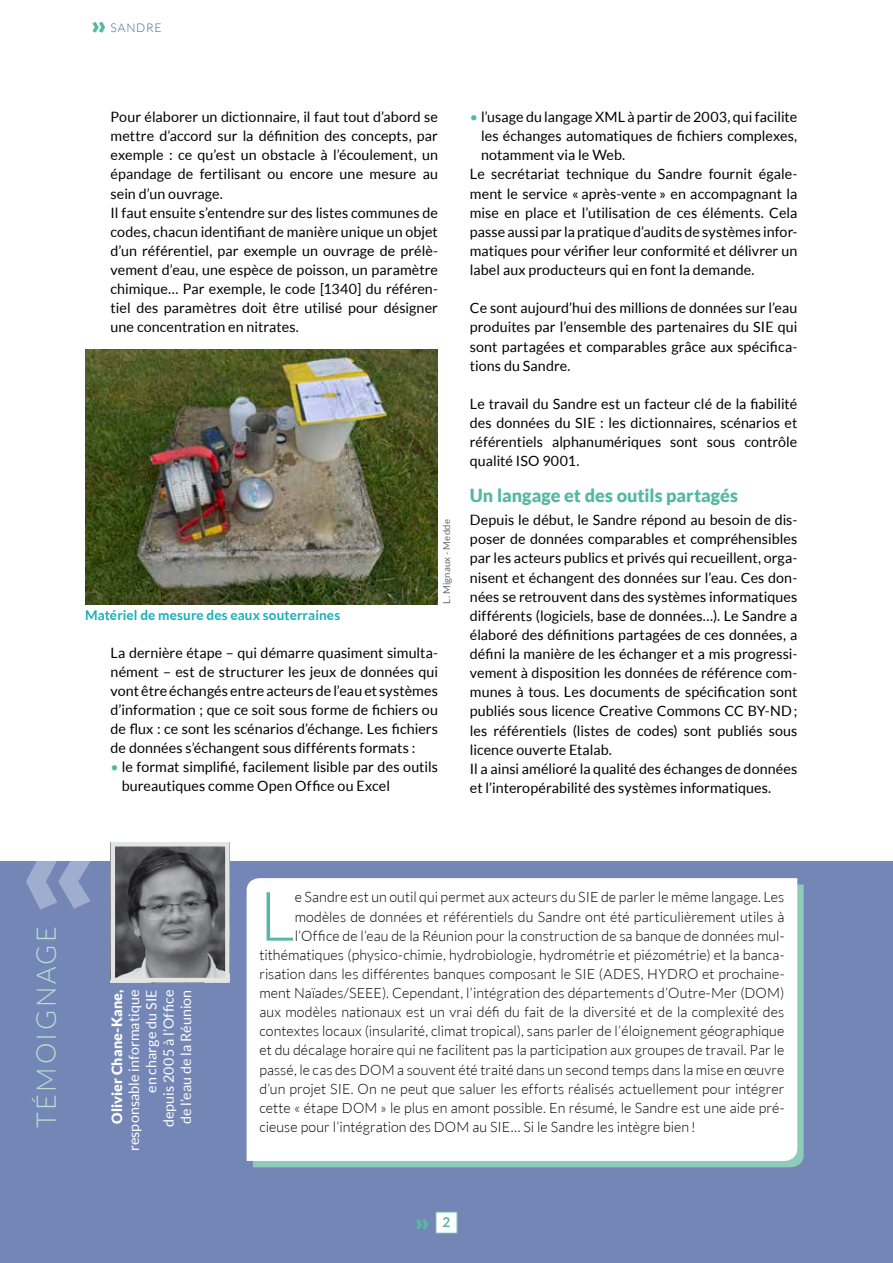
<style>
.page{position:relative;width:893px;height:1263px;background:#fff}
.page>*{position:absolute;margin:0;border:0;box-sizing:border-box;transform-origin:0 0}
.t1{font:800 137.85px "The Sans";color:#fff}
.t2{font:300 68.25px "Lato";color:#55b8a3}
.t3{font:300 27px "Lato";letter-spacing:.095em;color:#b9ddd2}
.t4{font:900 18px "Lato";letter-spacing:-.005em;color:#55b8a3}
.t5{font:14.25px/19px "Lato";letter-spacing:.005em;color:#000}
.t6{font:300 14.25px "Lato";letter-spacing:.005em;color:#000}
.t7{font:14.25px/17.2px "Lato";letter-spacing:.005em;color:#fff;text-align:right}
.t8{font:900 14.25px "Lato";letter-spacing:.01em;color:#fff}
.t9{font:700 13.5px "Lato";letter-spacing:.01em;color:#17b0b8}
.t10{font:700 13.5px "Lato";color:#55b8a3}
.t11{font:300 12px "Lato";letter-spacing:.065em;color:#3f64a0}
.t12{font:9.6px "Lato";letter-spacing:.02em;color:#646567}
.s1{color:#55b8a3}
</style>
<div class="page">
<div style="left:0;top:861px;width:893px;height:402px;background:#7486b6"></div>
<svg style="left:253px;top:884px;width:551px;height:283px;background:#8ecabb"></svg>
<img style="left:116px;top:847px;width:109px;height:130px">
<div style="left:111px;top:842px;width:119px;height:140px;border:4px solid #e3e4e4"></div>
<div style="left:247px;top:878px;width:550px;height:283px;background:#fff"></div>
<img style="left:85px;top:350px;width:353px;height:254px">
<div style="left:436px;top:1212px;width:21px;height:21px;background:#fff"></div>
<p class="t11" style="left:111px;top:21px;width:53px">SANDRE</p>
<p class="t5" style="left:111px;top:107px;width:329px">Pour élaborer un dictionnaire, il faut tout d’abord se mettre d’accord sur la définition des concepts, par exemple : ce qu’est un obstacle à l’écoulement, un épandage de fertilisant ou encore une mesure au sein d’un ouvrage.<br>Il faut ensuite s’entendre sur des listes communes de codes, chacun identifiant de manière unique un objet d’un référentiel, par exemple un ouvrage de prélè&shy;vement d’eau, une espèce de poisson, un paramètre chimique… Par exemple, le code [1340] du référen&shy;tiel des paramètres doit être utilisé pour désigner une concentration en nitrates.</p>
<p class="t9" style="left:85px;top:607px;width:257px">Matériel de mesure des eaux souterraines</p>
<p class="t12" style="left:441px;top:604px;width:86px;rotate:-90deg">L. Mignaux - Medde</p>
<p class="t5" style="left:111px;top:643px;width:329px;text-align:justify">La dernière étape – qui démarre quasiment simulta&shy;nément – est de structurer les jeux de données qui vont être échangés entre acteurs de l’eau et systèmes d’information ; que ce soit sous forme de fichiers ou de flux : ce sont les scénarios d’échange. Les fichiers de données s’échangent sous différents formats :</p>
<p class="t5" style="left:122px;top:757px;width:318px;text-indent:-11px"><span class="s1">•</span> le format simplifié, facilement lisible par des outils bureautiques comme Open Office ou Excel</p>
<p class="t5" style="left:470px;top:107px;width:329px"><span class="s1">•</span> l’usage du langage XML à partir de 2003, qui facilite</p>
<p class="t5" style="left:481px;top:126px;width:318px">les échanges automatiques de fichiers complexes,</p>
<p class="t5" style="left:481px;top:145px;width:146px">notamment via le Web.</p>
<p class="t5" style="left:470px;top:165px;width:329px">Le secrétariat technique du Sandre fournit égale-</p>
<p class="t5" style="left:470px;top:184px;width:329px">ment le service « après-vente » en accompagnant la</p>
<p class="t5" style="left:470px;top:203px;width:329px">mise en place et l’utilisation de ces éléments. Cela</p>
<p class="t5" style="left:470px;top:222px;width:329px">passe aussi par la pratique d’audits de systèmes infor-</p>
<p class="t5" style="left:470px;top:241px;width:329px">matiques pour vérifier leur conformité et délivrer un</p>
<p class="t5" style="left:470px;top:260px;width:286px">label aux producteurs qui en font la demande.</p>
<p class="t5" style="left:470px;top:298px;width:329px;text-align:justify">Ce sont aujourd’hui des millions de données sur l’eau produites par l’ensemble des partenaires du SIE qui sont partagées et comparables grâce aux spécifica&shy;tions du Sandre.</p>
<p class="t5" style="left:470px;top:394px;width:329px;text-align:justify">Le travail du Sandre est un facteur clé de la fiabilité des données du SIE : les dictionnaires, scénarios et référentiels alphanumériques sont sous contrôle qualité ISO 9001.</p>
<p class="t4" style="left:470px;top:485px;width:270px">Un langage et des outils partagés</p>
<p class="t5" style="left:470px;top:510px;width:329px">Depuis le début, le Sandre répond au besoin de dis&shy;poser de données comparables et compréhensibles par les acteurs publics et privés qui recueillent, orga&shy;nisent et échangent des données sur l’eau. Ces don&shy;nées se retrouvent dans des systèmes informatiques différents (logiciels, base de données…). Le Sandre a élaboré des définitions partagées de ces données, a défini la manière de les échanger et a mis progressi&shy;vement à disposition les données de référence com&shy;munes à tous. Les documents de spécification sont publiés sous licence Creative Commons CC BY-ND; les référentiels (listes de codes) sont publiés sous licence ouverte Etalab.<br>Il a ainsi amélioré la qualité des échanges de données et l’interopérabilité des systèmes informatiques.</p>
<h1 class="t1" style="left:21px;top:753px;width:77px">«</h1>
<h3 class="t3" style="left:32px;top:1128px;width:199px;rotate:-90deg">témoignage</h3>
<p class="t8" style="left:108px;top:1123px;width:135px;rotate:-90deg">Olivier Chane-Kane,</p>
<p class="t7" style="left:125px;top:1151px;width:163px;rotate:-90deg">responsable informatique en charge du SIE<br>depuis 2005 à l’Office<br>de l’eau de la Réunion</p>
<h2 class="t2" style="left:259px;top:879px;width:36px">L</h2>
<p class="t6" style="left:295px;top:890px;width:491px">e Sandre est un outil qui permet aux acteurs du SIE de parler le même langage. Les</p>
<p class="t6" style="left:295px;top:909px;width:491px">modèles de données et référentiels du Sandre ont été particulièrement utiles à</p>
<p class="t6" style="left:295px;top:928px;width:491px">l’Office de l’eau de la Réunion pour la construction de sa banque de données mul-</p>
<p class="t6" style="left:259px;top:947px;width:526px">tithématiques (physico-chimie, hydrobiologie, hydrométrie et piézométrie) et la banca-</p>
<p class="t6" style="left:259px;top:966px;width:526px">risation dans les différentes banques composant le SIE (ADES, HYDRO et prochaine-</p>
<p class="t6" style="left:259px;top:985px;width:526px">ment Naïades/SEEE). Cependant, l’intégration des départements d’Outre-Mer (DOM)</p>
<p class="t6" style="left:259px;top:1004px;width:526px">aux modèles nationaux est un vrai défi du fait de la diversité et de la complexité des</p>
<p class="t6" style="left:259px;top:1023px;width:526px">contextes locaux (insularité, climat tropical), sans parler de l’éloignement géographique</p>
<p class="t6" style="left:259px;top:1042px;width:526px">et du décalage horaire qui ne facilitent pas la participation aux groupes de travail. Par le</p>
<p class="t6" style="left:259px;top:1062px;width:526px">passé, le cas des DOM a souvent été traité dans un second temps dans la mise en œuvre</p>
<p class="t6" style="left:259px;top:1081px;width:526px">d’un projet SIE. On ne peut que saluer les efforts réalisés actuellement pour intégrer</p>
<p class="t6" style="left:259px;top:1100px;width:526px">cette « étape DOM » le plus en amont possible. En résumé, le Sandre est une aide pré-</p>
<p class="t6" style="left:259px;top:1119px;width:438px">cieuse pour l’intégration des DOM au SIE… Si le Sandre les intègre bien !</p>
<p class="t10" style="left:443px;top:1215px;width:9px">2</p>
</div>
